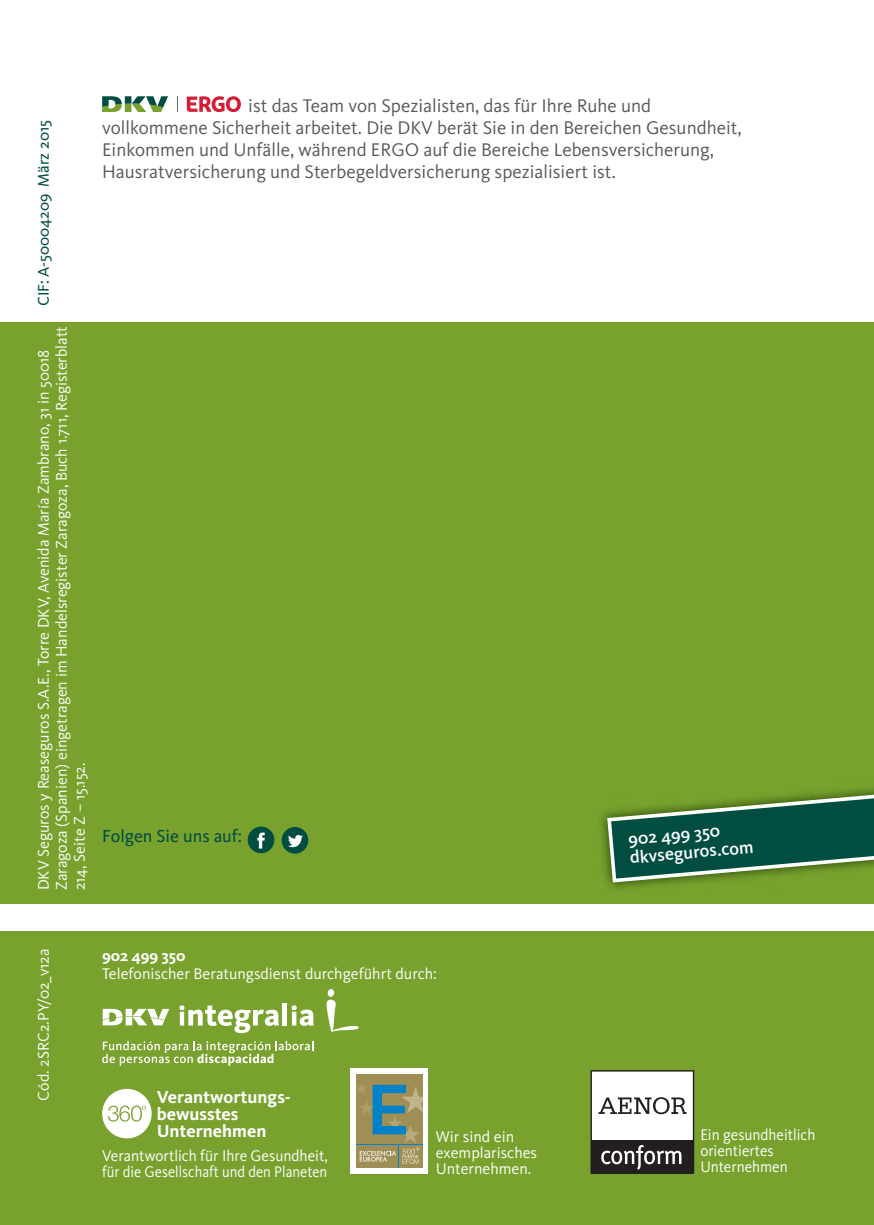
<style>
.page{position:relative;width:874px;height:1225px;background:#fff}
.page>*{position:absolute;margin:0;border:0;box-sizing:border-box;transform-origin:0 0}
.t1{font:19px/22px "Kievit";color:#57585a}
.t2{font:700 18px/17px "Kievit";color:#fff}
.t3{font:500 18px/18.8px "Kievit";color:#fff}
.t4{font:18px "Kievit";color:#004d42}
.t5{font:16px/18px "Kievit";color:#fff}
.t6{font:16px/16px "Kievit";color:#fff;scale:.96 1}
.t7{font:16px/16px "Kievit";color:#fff;scale:.95 1}
.t8{font:16px "Kievit";color:#004d42}
.t9{font:700 16px "Kievit";color:#fff}
</style>
<div class="page">
<div style="left:0;top:931px;width:873px;height:294px;background:#78a22d"></div>
<div style="left:0;top:322px;width:873px;height:581px;background:#78a22d"></div>
<img style="left:601px;top:779px;width:273px;height:114px">
<svg style="left:607px;top:789px;width:266px;height:93px"></svg>
<svg style="left:102px;top:96px;width:66px;height:16px"></svg>
<svg style="left:177px;top:96px;width:1px;height:16px"></svg>
<svg style="left:187px;top:96px;width:54px;height:16px"></svg>
<div style="left:282px;top:1002px;width:5px;height:23px;background:#fff"></div>
<svg style="left:291px;top:1005px;width:22px;height:21px"></svg>
<svg style="left:102px;top:1041px;width:211px;height:24px"></svg>
<svg style="left:179px;top:1005px;width:100px;height:28px"></svg>
<div style="left:327px;top:989px;width:7px;height:8px;background:#fff;border-radius:50%"></div>
<svg style="left:326px;top:999px;width:33px;height:33px"></svg>
<svg style="left:103px;top:1009px;width:66px;height:16px"></svg>
<div style="left:350px;top:1068px;width:78px;height:106px;background:#fff"></div>
<div style="left:356px;top:1074px;width:66px;height:94px;background:#9f8f54"></div>
<svg style="left:356px;top:1083px;width:66px;height:85px"></svg>
<svg style="left:590px;top:1070px;width:103px;height:103px;background:#b1b0b0"></svg>
<div style="left:281px;top:827px;width:27px;height:26px;background:#004d42;border-radius:50%"></div>
<svg style="left:288px;top:835px;width:15px;height:12px"></svg>
<div style="left:247px;top:826px;width:27px;height:27px;background:#004d42;border-radius:50%"></div>
<svg style="left:257px;top:832px;width:7px;height:16px"></svg>
<svg style="left:102px;top:1089px;width:50px;height:49px"></svg>
<p class="t8" style="left:37px;top:306px;width:188px;rotate:-90deg">CIF: A-50004209 März 2015</p>
<p class="t5" style="left:36px;top:890px;width:566px;rotate:-90deg">DKV Seguros y Reaseguros S.A.E., Torre DKV, Avenida María Zambrano, 31 in 50018<br>Zaragoza (Spanien) eingetragen im Handelsregister Zaragoza, Buch 1.711, Registerblatt<br>214, Seite Z – 15.152.</p>
<p class="t1" style="left:102px;top:96px;width:640px;text-indent:146px">ist das Team von Spezialisten, das für Ihre Ruhe und vollkommene Sicherheit arbeitet. Die DKV berät Sie in den Bereichen Gesundheit, Einkommen und Unfälle, während ERGO auf die Bereiche Lebensversicherung, Hausratversicherung und Sterbegeldversicherung spezialisiert ist.</p>
<p class="t4" style="left:102px;top:829px;width:141px">Folgen Sie uns auf:</p>
<p class="t3" style="left:627px;top:831px;width:125px;rotate:-5deg">902 499 350 dkvseguros.com</p>
<p class="t5" style="left:36px;top:1100px;width:154px;rotate:-90deg">Cód. 2SRC2.PY/02_v12a</p>
<p class="t9" style="left:102px;top:950px;width:85px">902 499 350</p>
<p class="t5" style="left:102px;top:966px;width:336px">Telefonischer Beratungsdienst durchgeführt durch:</p>
<p class="t2" style="left:157px;top:1089px;width:135px">Verantwortungs&shy;bewusstes<br>Unternehmen</p>
<p class="t6" style="left:102px;top:1148px;width:236px">Verantwortlich für Ihre Gesundheit, für die Gesellschaft und den Planeten</p>
<p class="t5" style="left:435px;top:1130px;width:103px;line-height:16px">Wir sind ein exemplarisches<br>Unternehmen.</p>
<p class="t7" style="left:700px;top:1128px;width:122px">Ein gesundheitlich orientiertes<br>Unternehmen</p>
</div>
